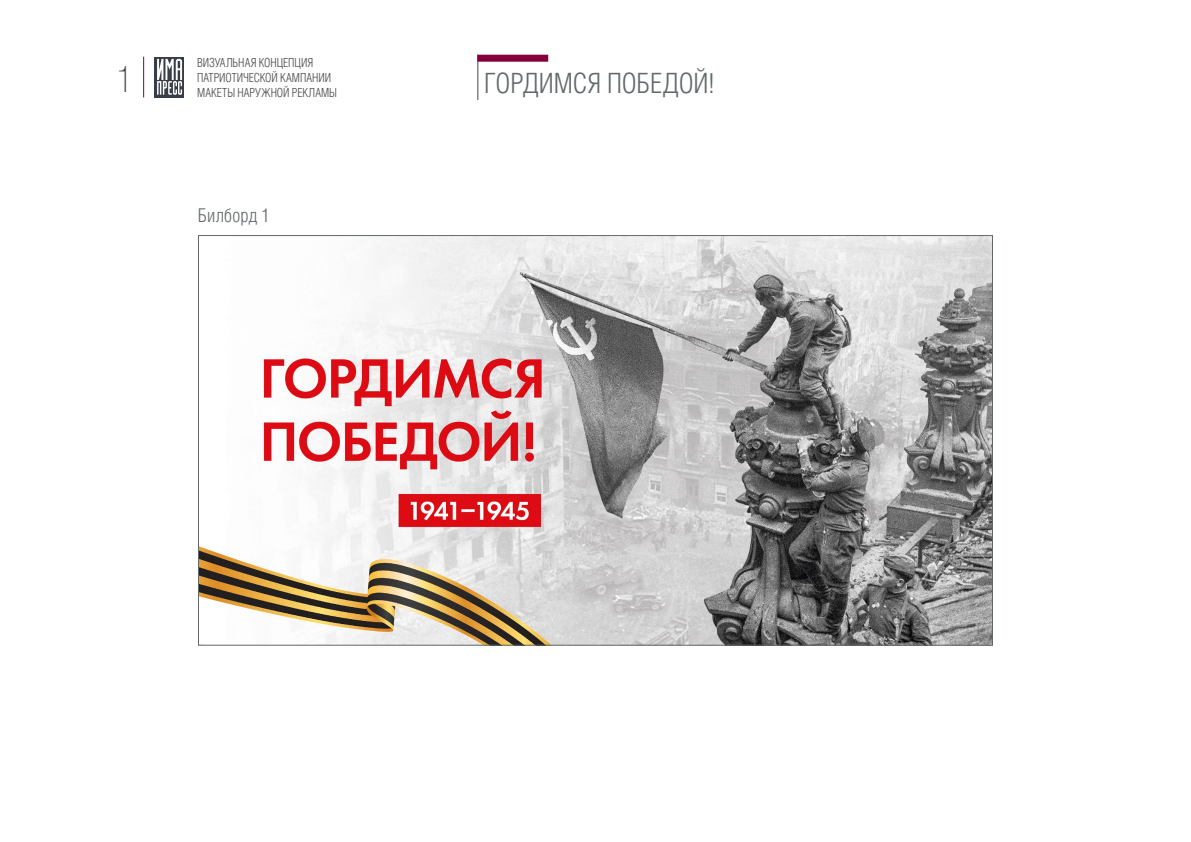
<style>
.page{position:relative;width:1191px;height:842px;background:#fff}
.page>*{position:absolute;margin:0;border:0;box-sizing:border-box;transform-origin:0 0}
.t1{font:36px "Helios Cond Thin C";color:#484847}
.t2{font:28px "Helios Cond Light C";letter-spacing:-.005em;color:#63696b}
.t3{font:19px "Helios Cond Light C";letter-spacing:.01em;color:#63696b}
.t4{font:12.5px/15px "Helios Cond Light C";letter-spacing:-.005em;color:#484847;scale:.95 1}
</style>
<div class="page">
<hr style="left:143px;top:57px;width:1px;height:40px;background:#85003b">
<hr style="left:477px;top:55px;width:1px;height:45px;background:#484847">
<div style="left:477px;top:55px;width:71px;height:7px;background:#85003b"></div>
<div style="left:154px;top:57px;width:30px;height:40px;background:#373e47"></div>
<svg style="left:157px;top:59px;width:25px;height:36px"></svg>
<img style="left:200px;top:237px;width:790px;height:406px">
<h1 class="t1" style="left:117px;top:59px;width:16px">1</h1>
<p class="t4" style="left:197px;top:55px;width:149px">ВИЗУАЛЬНАЯ КОНЦЕПЦИЯ<br>ПАТРИОТИЧЕСКОЙ КАМПАНИИ<br>МАКЕТЫ НАРУЖНОЙ РЕКЛАМЫ</p>
<h2 class="t2" style="left:484px;top:68px;width:232px">ГОРДИМСЯ ПОБЕДОЙ!</h2>
<h3 class="t3" style="left:198px;top:204px;width:73px">Билборд 1</h3>
</div>
